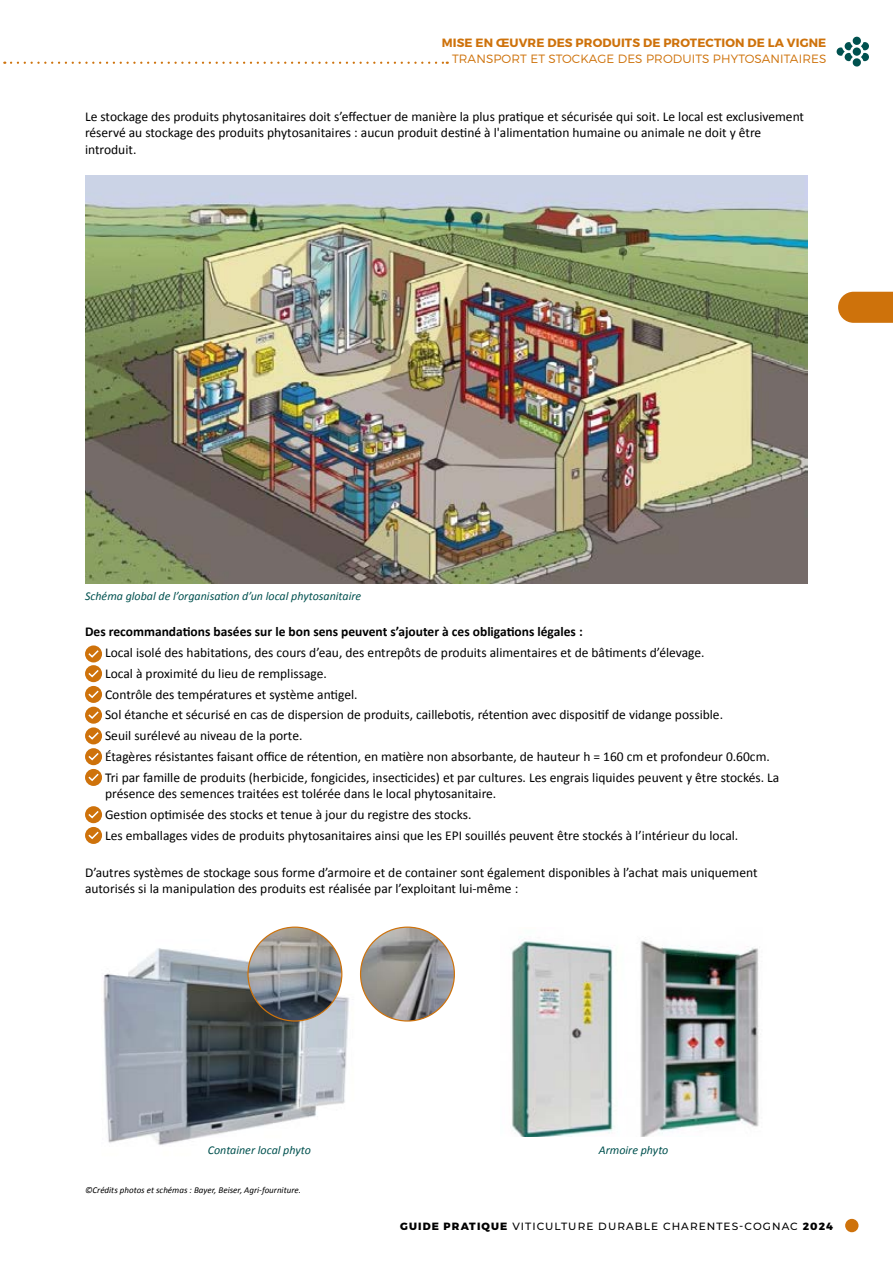
<style>
.page{position:relative;width:893px;height:1263px;background:#fff}
.page>*{position:absolute;margin:0;border:0;box-sizing:border-box;transform-origin:0 0}
.t1{font:13.5px/20.7px "Calibri";color:#000}
.t2{font:700 13.5px "Calibri";color:#000}
.t3{font:italic 12px "Calibri";color:#00514f}
.t4{font:300 12px "Montserrat";letter-spacing:.01em;color:#ce720b}
.t5{font:700 12px "Montserrat";letter-spacing:.01em;color:#ce720b}
.t6{font:500 10.5px "Montserrat";letter-spacing:.1em;color:#000}
.t7{font:italic 9px "Calibri";color:#000}
.s1{font-weight:800}
</style>
<div class="page">
<div style="left:852px;top:36px;width:9px;height:9px;background:#00514f;border-radius:4px"></div>
<svg style="left:837px;top:42px;width:32px;height:25px"></svg>
<div style="left:845px;top:1219px;width:13px;height:13px;background:#ce720b;border-radius:50%"></div>
<svg style="left:838px;top:292px;width:55px;height:31px;background:#d17b1b"></svg>
<svg style="left:11px;top:62px;width:437px;height:2px"></svg>
<svg style="left:85px;top:645px;width:17px;height:17px"></svg>
<svg style="left:87px;top:649px;width:13px;height:10px"></svg>
<div style="left:85px;top:665px;width:17px;height:17px;background:#ce720b;border-radius:50%"></div>
<svg style="left:87px;top:668px;width:12px;height:10px"></svg>
<div style="left:85px;top:686px;width:17px;height:17px;background:#ce720b;border-radius:50%"></div>
<svg style="left:88px;top:690px;width:11px;height:9px"></svg>
<svg style="left:85px;top:707px;width:17px;height:17px"></svg>
<svg style="left:87px;top:710px;width:13px;height:10px"></svg>
<svg style="left:85px;top:727px;width:17px;height:17px"></svg>
<svg style="left:87px;top:730px;width:13px;height:11px"></svg>
<div style="left:85px;top:748px;width:17px;height:17px;background:#ce720b;border-radius:50%"></div>
<svg style="left:87px;top:751px;width:12px;height:10px"></svg>
<div style="left:85px;top:769px;width:17px;height:17px;background:#ce720b;border-radius:50%"></div>
<svg style="left:88px;top:773px;width:11px;height:9px"></svg>
<div style="left:85px;top:806px;width:17px;height:17px;background:#ce720b;border-radius:50%"></div>
<svg style="left:87px;top:809px;width:12px;height:10px"></svg>
<svg style="left:85px;top:827px;width:17px;height:17px"></svg>
<svg style="left:87px;top:830px;width:13px;height:10px"></svg>
<img style="left:85px;top:175px;width:723px;height:408px">
<img style="left:103px;top:940px;width:246px;height:205px">
<img style="left:511px;top:940px;width:248px;height:196px">
<img style="left:361px;top:927px;width:93px;height:94px;border-radius:47px">
<img style="left:248px;top:927px;width:94px;height:94px;border-radius:47px">
<p class="t5" style="left:442px;top:35px;width:386px">MISE EN ŒUVRE DES PRODUITS DE PROTECTION DE LA VIGNE</p>
<p class="t4" style="left:452px;top:52px;width:376px">TRANSPORT ET STOCKAGE DES PRODUITS PHYTOSANITAIRES</p>
<p class="t1" style="left:85px;top:107px;width:721px;line-height:16.5px">Le stockage des produits phytosanitaires doit s’effectuer de manière la plus pratique et sécurisée qui soit. Le local est exclusivement réservé au stockage des produits phytosanitaires : aucun produit destiné à l'alimentation humaine ou animale ne doit y être introduit.</p>
<p class="t3" style="left:85px;top:588px;width:278px">Schéma global de l’organisation d’un local phytosanitaire</p>
<p class="t2" style="left:85px;top:622px;width:499px">Des recommandations basées sur le bon sens peuvent s’ajouter à ces obligations légales :</p>
<p class="t1" style="left:105px;top:642px;width:676px">Local isolé des habitations, des cours d’eau, des entrepôts de produits alimentaires et de bâtiments d’élevage.<br>Local à proximité du lieu de remplissage.<br>Contrôle des températures et système antigel.<br>Sol étanche et sécurisé en cas de dispersion de produits, caillebotis, rétention avec dispositif de vidange possible.<br>Seuil surélevé au niveau de la porte.<br>Étagères résistantes faisant office de rétention, en matière non absorbante, de hauteur h = 160 cm et profondeur 0.60cm.<br>Tri par famille de produits (herbicide, fongicides, insecticides) et par cultures. Les engrais liquides peuvent y être stockés. La</p>
<p class="t1" style="left:105px;top:783px;width:635px">présence des semences traitées est tolérée dans le local phytosanitaire.<br>Gestion optimisée des stocks et tenue à jour du registre des stocks.<br>Les emballages vides de produits phytosanitaires ainsi que les EPI souillés peuvent être stockés à l’intérieur du local.</p>
<p class="t1" style="left:85px;top:863px;width:674px;line-height:16.5px">D’autres systèmes de stockage sous forme d’armoire et de container sont également disponibles à l’achat mais uniquement autorisés si la manipulation des produits est réalisée par l’exploitant lui-même :</p>
<p class="t3" style="left:208px;top:1142px;width:105px">Container local phyto</p>
<p class="t3" style="left:599px;top:1142px;width:71px">Armoire phyto</p>
<p class="t7" style="left:85px;top:1184px;width:217px">©Crédits photos et schémas : Bayer, Beiser, Agri-fourniture.</p>
<p class="t6" style="left:400px;top:1219px;width:434px"><span class="s1">GUIDE PRATIQUE</span> VITICULTURE DURABLE CHARENTES-COGNAC <span class="s1">2024</span></p>
</div>
